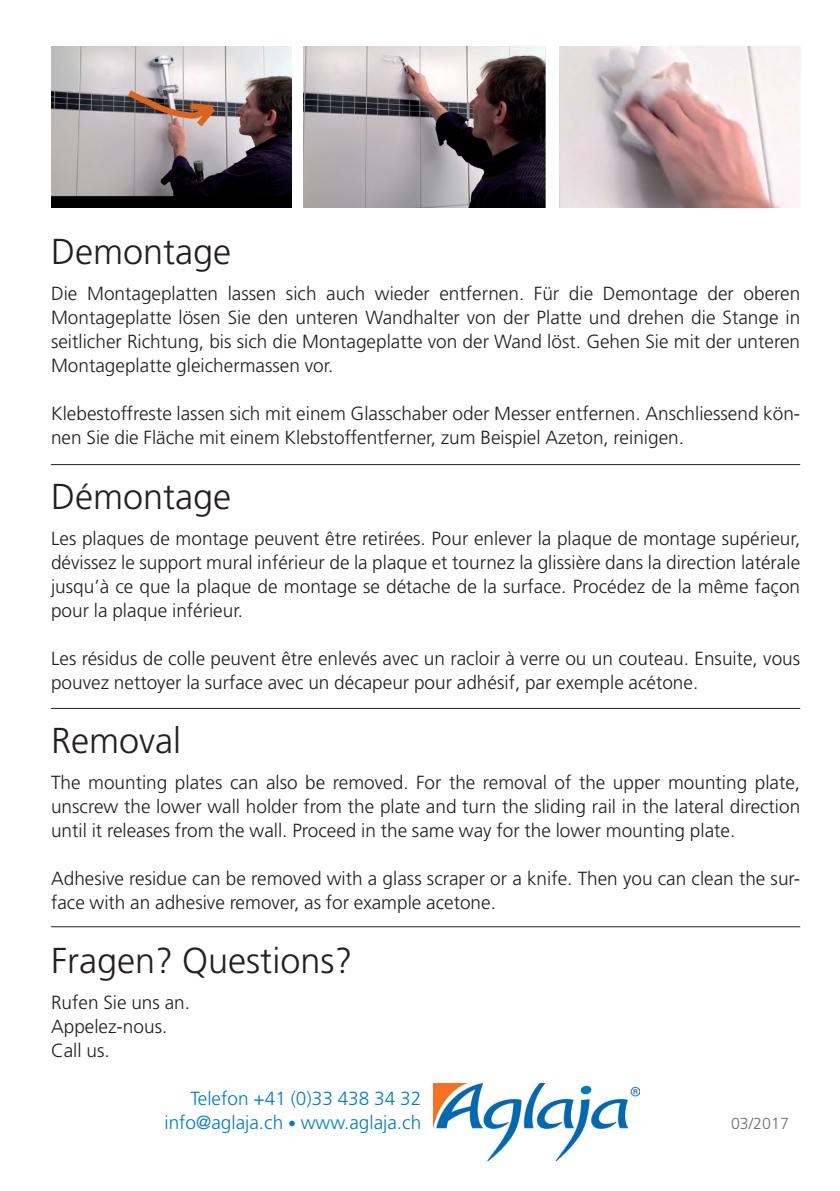
<style>
.page{position:relative;width:840px;height:1191px;background:#fff}
.page>*{position:absolute;margin:0;border:0;box-sizing:border-box;transform-origin:0 0}
.t1{font:300 36px "Frutiger LT Std";color:#231f20}
.t2{font:300 19px/24px "Frutiger LT Std";color:#231f20}
.t3{font:300 19px/24px "Frutiger LT Std";color:#007ec5;text-align:right}
.t4{font:300 16px "Frutiger LT Std";color:#6c6d70}
.s1{font-size:16px}
</style>
<div class="page">
<img style="left:51px;top:46px;width:241px;height:162px">
<img style="left:303px;top:46px;width:242px;height:162px">
<img style="left:559px;top:46px;width:240px;height:162px">
<svg style="left:121px;top:85px;width:100px;height:48px;background:#b19891"></svg>
<hr style="left:51px;top:464px;width:748px;height:1px;background:#231f20">
<hr style="left:51px;top:708px;width:748px;height:1px;background:#231f20">
<hr style="left:51px;top:926px;width:748px;height:1px;background:#231f20">
<img style="left:433px;top:1083px;width:206px;height:77px">
<h1 class="t1" style="left:51px;top:232px;width:182px">Demontage</h1>
<p class="t2" style="left:51px;top:282px;width:750px;text-align:justify">Die Montageplatten lassen sich auch wieder entfernen. Für die Demontage der oberen Montageplatte lösen Sie den unteren Wandhalter von der Platte und drehen die Stange in seitlicher Richtung, bis sich die Montageplatte von der Wand löst. Gehen Sie mit der unteren Montageplatte gleichermassen vor.</p>
<p class="t2" style="left:51px;top:402px;width:750px">Klebestoffreste lassen sich mit einem Glasschaber oder Messer entfernen. Anschliessend kön&shy;nen Sie die Fläche mit einem Klebstoffentferner, zum Beispiel Azeton, reinigen.</p>
<h1 class="t1" style="left:51px;top:476px;width:182px">Démontage</h1>
<p class="t2" style="left:51px;top:526px;width:750px;text-align:justify">Les plaques de montage peuvent être retirées. Pour enlever la plaque de montage supérieur, dévissez le support mural inférieur de la plaque et tournez la glissière dans la direction latérale jusqu’à ce que la plaque de montage se détache de la surface. Procédez de la même façon pour la plaque inférieur.</p>
<p class="t2" style="left:51px;top:646px;width:750px">Les résidus de colle peuvent être enlevés avec un racloir à verre ou un couteau. Ensuite, vous pouvez nettoyer la surface avec un décapeur pour adhésif, par exemple acétone.</p>
<h1 class="t1" style="left:51px;top:720px;width:131px">Removal</h1>
<p class="t2" style="left:51px;top:770px;width:750px;text-align:justify">The mounting plates can also be removed. For the removal of the upper mounting plate, unscrew the lower wall holder from the plate and turn the sliding rail in the lateral direction until it releases from the wall. Proceed in the same way for the lower mounting plate.</p>
<p class="t2" style="left:51px;top:866px;width:750px">Adhesive residue can be removed with a glass scraper or a knife. Then you can clean the sur&shy;face with an adhesive remover, as for example acetone.</p>
<h1 class="t1" style="left:51px;top:940px;width:303px">Fragen? Questions?</h1>
<p class="t2" style="left:51px;top:990px;width:140px">Rufen Sie uns an.<br>Appelez-nous.<br>Call us.</p>
<p class="t3" style="left:164px;top:1086px;width:258px">Telefon +41 (0)33 438 34 32 info@aglaja.ch <span class="s1">•</span> www.aglaja.ch</p>
<p class="t4" style="left:730px;top:1114px;width:59px">03/2017</p>
</div>
